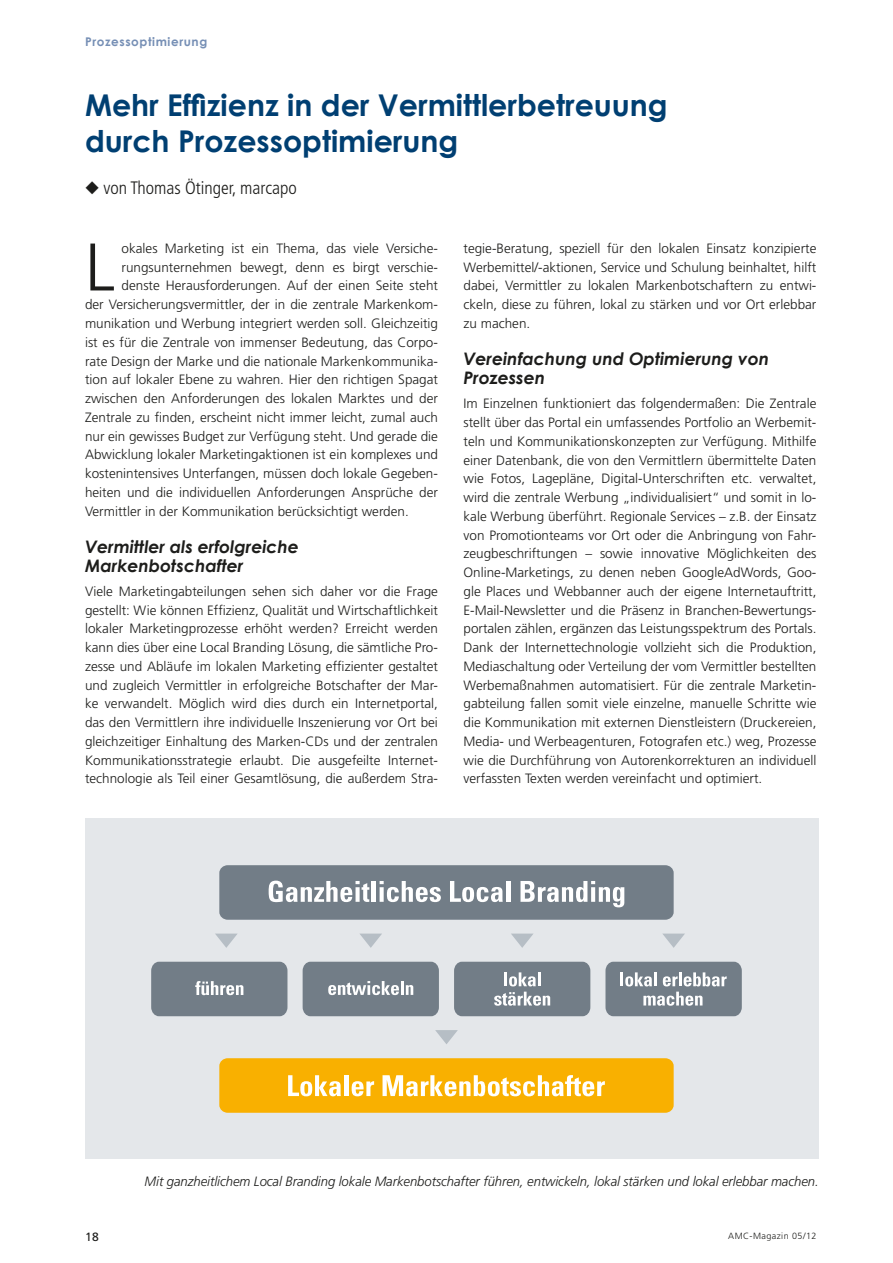
<style>
.page{position:relative;width:893px;height:1263px;background:#fff}
.page>*{position:absolute;margin:0;border:0;box-sizing:border-box;transform-origin:0 0}
.t1{font:300 67.2px "Frutiger";color:#1d1d1b}
.t2{font:700 30px/36px "Century Gothic";color:#003f72}
.t3{font:300 condensed 18px "Frutiger";color:#1d1d1b}
.t4{font:italic 700 17.25px/18.8px "Century Gothic";color:#1d1d1b}
.t5{font:300 13.5px/18.8px "Frutiger";color:#1d1d1b;text-align:justify}
.t6{font:italic 300 13.5px "Frutiger";letter-spacing:-.005em;color:#1d1d1b}
.t7{font:700 12px "Century Gothic";letter-spacing:.05em;color:#768fb5}
.t8{font:12px "Frutiger";color:#1d1d1b}
.t9{font:300 9px "Frutiger";letter-spacing:.05em;color:#1d1d1b}
</style>
<div class="page">
<div style="left:85px;top:819px;width:734px;height:340px;background:#e4e7ea"></div>
<svg style="left:303px;top:962px;width:136px;height:54px;background:#7c8790"></svg>
<svg style="left:151px;top:962px;width:136px;height:54px;background:#78838c"></svg>
<svg style="left:454px;top:962px;width:136px;height:54px;background:#7e8891"></svg>
<svg style="left:605px;top:962px;width:137px;height:54px;background:#869098"></svg>
<svg style="left:360px;top:933px;width:22px;height:15px"></svg>
<svg style="left:215px;top:933px;width:22px;height:15px"></svg>
<svg style="left:511px;top:933px;width:22px;height:15px"></svg>
<svg style="left:662px;top:933px;width:23px;height:15px"></svg>
<svg style="left:435px;top:1030px;width:23px;height:14px"></svg>
<div style="left:219px;top:865px;width:455px;height:55px;background:#727d87;border-radius:8px"></div>
<svg style="left:269px;top:881px;width:100px;height:21px"></svg>
<hr style="left:372px;top:881px;width:4px;height:21px;background:#fff">
<svg style="left:380px;top:881px;width:61px;height:21px"></svg>
<svg style="left:450px;top:881px;width:53px;height:21px"></svg>
<hr style="left:506px;top:881px;width:4px;height:21px;background:#fff">
<svg style="left:520px;top:881px;width:104px;height:26px"></svg>
<div style="left:219px;top:1058px;width:455px;height:55px;background:#f9b000;border-radius:8px"></div>
<svg style="left:288px;top:1075px;width:53px;height:21px"></svg>
<hr style="left:344px;top:1075px;width:4px;height:21px;background:#fff">
<svg style="left:352px;top:1081px;width:22px;height:15px"></svg>
<svg style="left:382px;top:1075px;width:223px;height:21px"></svg>
<p class="t7" style="left:85px;top:34px;width:124px">Prozessoptimierung</p>
<h2 class="t2" style="left:85px;top:86px;width:584px">Mehr Effizienz in der Vermittlerbetreuung durch Prozessoptimierung</h2>
<h3 class="t3" style="left:85px;top:178px;width:213px">◆ von Thomas Ötinger, marcapo</h3>
<h1 class="t1" style="left:85px;top:229px;width:31px">L</h1>
<p class="t5" style="left:122px;top:239px;width:318px">okales Marketing ist ein Thema, das viele Versiche-</p>
<p class="t5" style="left:122px;top:258px;width:318px">rungsunternehmen bewegt, denn es birgt verschie-</p>
<p class="t5" style="left:122px;top:276px;width:318px">denste Herausforderungen. Auf der einen Seite steht</p>
<p class="t5" style="left:85px;top:295px;width:354px">der Versicherungsvermittler, der in die zentrale Markenkom-</p>
<p class="t5" style="left:85px;top:314px;width:354px">munikation und Werbung integriert werden soll. Gleichzeitig</p>
<p class="t5" style="left:85px;top:333px;width:354px">ist es für die Zentrale von immenser Bedeutung, das Corpo-</p>
<p class="t5" style="left:85px;top:351px;width:354px">rate Design der Marke und die nationale Markenkommunika-</p>
<p class="t5" style="left:85px;top:370px;width:354px">tion auf lokaler Ebene zu wahren. Hier den richtigen Spagat</p>
<p class="t5" style="left:85px;top:389px;width:354px">zwischen den Anforderungen des lokalen Marktes und der</p>
<p class="t5" style="left:85px;top:408px;width:354px">Zentrale zu finden, erscheint nicht immer leicht, zumal auch</p>
<p class="t5" style="left:85px;top:426px;width:354px">nur ein gewisses Budget zur Verfügung steht. Und gerade die</p>
<p class="t5" style="left:85px;top:445px;width:354px">Abwicklung lokaler Marketingaktionen ist ein komplexes und</p>
<p class="t5" style="left:85px;top:464px;width:354px">kostenintensives Unterfangen, müssen doch lokale Gegeben-</p>
<p class="t5" style="left:85px;top:483px;width:354px">heiten und die individuellen Anforderungen Ansprüche der</p>
<p class="t5" style="left:85px;top:501px;width:325px">Vermittler in der Kommunikation berücksichtigt werden.</p>
<p class="t4" style="left:85px;top:537px;width:215px">Vermittler als erfolgreiche<br>Markenbotschafter</p>
<p class="t5" style="left:85px;top:582px;width:354px">Viele Marketingabteilungen sehen sich daher vor die Frage gestellt: Wie können Effizienz, Qualität und Wirtschaftlichkeit lokaler Marketingprozesse erhöht werden? Erreicht werden kann dies über eine Local Branding Lösung, die sämtliche Pro&shy;zesse und Abläufe im lokalen Marketing effizienter gestaltet und zugleich Vermittler in erfolgreiche Botschafter der Mar&shy;ke verwandelt. Möglich wird dies durch ein Internetportal, das den Vermittlern ihre individuelle Inszenierung vor Ort bei gleichzeitiger Einhaltung des Marken-CDs und der zentralen Kommunikationsstrategie erlaubt. Die ausgefeilte Internet&shy;technologie als Teil einer Gesamtlösung, die außerdem Stra-</p>
<p class="t5" style="left:463px;top:239px;width:354px">tegie-Beratung, speziell für den lokalen Einsatz konzipierte Werbemittel/-aktionen, Service und Schulung beinhaltet, hilft dabei, Vermittler zu lokalen Markenbotschaftern zu entwi&shy;ckeln, diese zu führen, lokal zu stärken und vor Ort erlebbar zu machen.</p>
<p class="t4" style="left:463px;top:349px;width:307px">Vereinfachung und Optimierung von<br>Prozessen</p>
<p class="t5" style="left:463px;top:394px;width:354px">Im Einzelnen funktioniert das folgendermaßen: Die Zentrale stellt über das Portal ein umfassendes Portfolio an Werbemit&shy;teln und Kommunikationskonzepten zur Verfügung. Mithilfe einer Datenbank, die von den Vermittlern übermittelte Daten wie Fotos, Lagepläne, Digital-Unterschriften etc. verwaltet, wird die zentrale Werbung „individualisiert“ und somit in lo&shy;kale Werbung überführt. Regionale Services – z.B. der Einsatz von Promotionteams vor Ort oder die Anbringung von Fahr&shy;zeugbeschriftungen – sowie innovative Möglichkeiten des Online-Marketings, zu denen neben GoogleAdWords, Goo&shy;gle Places und Webbanner auch der eigene Internetauftritt, E-Mail-Newsletter und die Präsenz in Branchen-Bewertungs&shy;portalen zählen, ergänzen das Leistungsspektrum des Portals.<br>Dank der Internettechnologie vollzieht sich die Produktion, Mediaschaltung oder Verteilung der vom Vermittler bestellten Werbemaßnahmen automatisiert. Für die zentrale Marketin&shy;gabteilung fallen somit viele einzelne, manuelle Schritte wie die Kommunikation mit externen Dienstleistern (Druckereien, Media- und Werbeagenturen, Fotografen etc.) weg, Prozesse wie die Durchführung von Autorenkorrekturen an individuell verfassten Texten werden vereinfacht und optimiert.</p>
<p class="t6" style="left:145px;top:1173px;width:676px">Mit ganzheitlichem Local Branding lokale Markenbotschafter führen, entwickeln, lokal stärken und lokal erlebbar machen.</p>
<p class="t8" style="left:85px;top:1230px;width:15px">18</p>
<p class="t9" style="left:728px;top:1230px;width:90px">AMC-Magazin 05/12</p>
</div>
